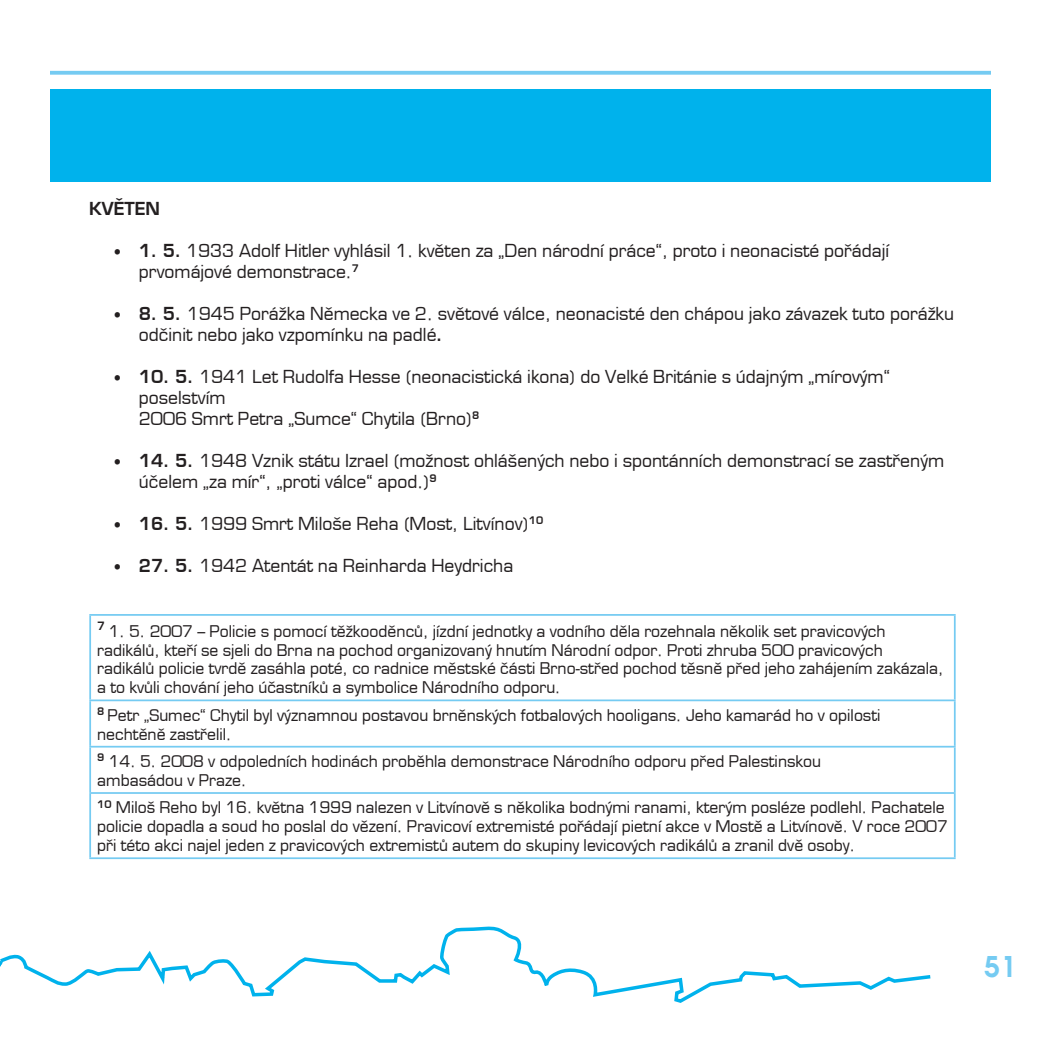
<style>
.page{position:relative;width:1042px;height:1042px;background:#fff}
.page>*{position:absolute;margin:0;border:0;box-sizing:border-box;transform-origin:0 0}
.t1{font:700 28px "Avalon";color:#75cbf2}
.t2{font:17.5px/21px "Euromode";color:#231f20}
.t3{font:700 17.5px "Euromode";color:#231f20}
.t4{font:15.75px/18.9px "Euromode";color:#231f20}
.s1{font-weight:700}
.s2{font-family:"Avalon"}
</style>
<div class="page">
<hr style="left:0;top:71px;width:992px;height:3px;background:#75cbf2">
<svg style="left:6px;top:926px;width:925px;height:77px"></svg>
<div style="left:0;top:89px;width:1002px;height:93px;background:#00b2ec"></div>
<svg style="left:0;top:957px;width:6px;height:10px"></svg>
<div style="left:0;top:0;width:50px;height:873px;background:#fff"></div>
<div style="left:991px;top:0;width:51px;height:1042px;background:#fff"></div>
<hr style="left:89px;top:614px;width:866px;height:2px;background:#75cbf2">
<hr style="left:89px;top:616px;width:2px;height:83px;background:#75cbf2">
<hr style="left:954px;top:616px;width:1px;height:83px;background:#75cbf2">
<hr style="left:89px;top:699px;width:866px;height:2px;background:#75cbf2">
<hr style="left:89px;top:701px;width:2px;height:45px;background:#75cbf2">
<hr style="left:954px;top:701px;width:1px;height:45px;background:#75cbf2">
<hr style="left:89px;top:746px;width:866px;height:1px;background:#75cbf2">
<hr style="left:89px;top:747px;width:2px;height:45px;background:#75cbf2">
<hr style="left:954px;top:747px;width:1px;height:45px;background:#75cbf2">
<hr style="left:89px;top:792px;width:866px;height:2px;background:#75cbf2">
<hr style="left:89px;top:794px;width:2px;height:63px;background:#75cbf2">
<hr style="left:954px;top:794px;width:1px;height:63px;background:#75cbf2">
<hr style="left:89px;top:857px;width:866px;height:2px;background:#75cbf2">
<p class="t3" style="left:89px;top:198px;width:72px">KVĚTEN</p>
<p class="t2" style="left:139px;top:240px;width:752px;text-indent:-25px"><span class="s1">• 1. 5.</span> 1933 Adolf Hitler vyhlásil 1. květen za „Den národní práce“, proto i neonacisté pořádají prvomájové demonstrace.<sup>7</sup></p>
<p class="t2" style="left:139px;top:303px;width:816px;text-indent:-25px"><span class="s1">• 8. 5.</span> 1945 Porážka Německa ve 2. světové válce, neonacisté den chápou jako závazek tuto porážku odčinit nebo jako vzpomínku na padlé<span class="s1">.</span></p>
<p class="t2" style="left:139px;top:366px;width:752px;text-indent:-25px"><span class="s1">• 10. 5.</span> 1941 Let Rudolfa Hesse <span class="s2">[</span>neonacistická ikona<span class="s2">]</span> do Velké Británie s údajným „mírovým“ poselstvím<br>2006 Smrt Petra „Sumce“ Chytila <span class="s2">[</span>Brno<span class="s2">]</span><sup>8</sup></p>
<p class="t2" style="left:139px;top:450px;width:806px;text-indent:-25px"><span class="s1">• 14. 5.</span> 1948 Vznik státu Izrael <span class="s2">[</span>možnost ohlášených nebo i spontánních demonstrací se zastřeným účelem „za mír“, „proti válce“ apod.<span class="s2">]</span><sup>9</sup></p>
<p class="t2" style="left:114px;top:513px;width:431px"><span class="s1">• 16. 5.</span> 1999 Smrt Miloše Reha <span class="s2">[</span>Most, Litvínov<span class="s2">]</span><sup>10</sup></p>
<p class="t2" style="left:114px;top:555px;width:401px"><span class="s1">• 27. 5.</span> 1942 Atentát na Reinharda Heydricha</p>
<p class="t4" style="left:97px;top:621px;width:848px"><sup>7</sup> 1. 5. 2007 – Policie s pomocí těžkooděnců, jízdní jednotky a vodního děla rozehnala několik set pravicových radikálů, kteří se sjeli do Brna na pochod organizovaný hnutím Národní odpor. Proti zhruba 500 pravicových radikálů policie tvrdě zasáhla poté, co radnice městské části Brno-střed pochod těsně před jeho zahájením zakázala, a to kvůli chování jeho účastníků a symbolice Národního odporu.</p>
<p class="t4" style="left:97px;top:705px;width:785px"><sup>8</sup> Petr „Sumec“ Chytil byl významnou postavou brněnských fotbalových hooligans. Jeho kamarád ho v opilosti nechtěně zastřelil.</p>
<p class="t4" style="left:97px;top:752px;width:725px"><sup>9</sup> 14. 5. 2008 v odpoledních hodinách proběhla demonstrace Národního odporu před Palestinskou ambasádou v Praze.</p>
<p class="t4" style="left:97px;top:798px;width:852px"><sup>10</sup> Miloš Reho byl 16. května 1999 nalezen v Litvínově s několika bodnými ranami, kterým posléze podlehl. Pachatele policie dopadla a soud ho poslal do vězení. Pravicoví extremisté pořádají pietní akce v Mostě a Litvínově. V roce 2007 při této akci najel jeden z pravicových extremistů autem do skupiny levicových radikálů a zranil dvě osoby.</p>
<h1 class="t1" style="left:984px;top:949px;width:34px">51</h1>
</div>
